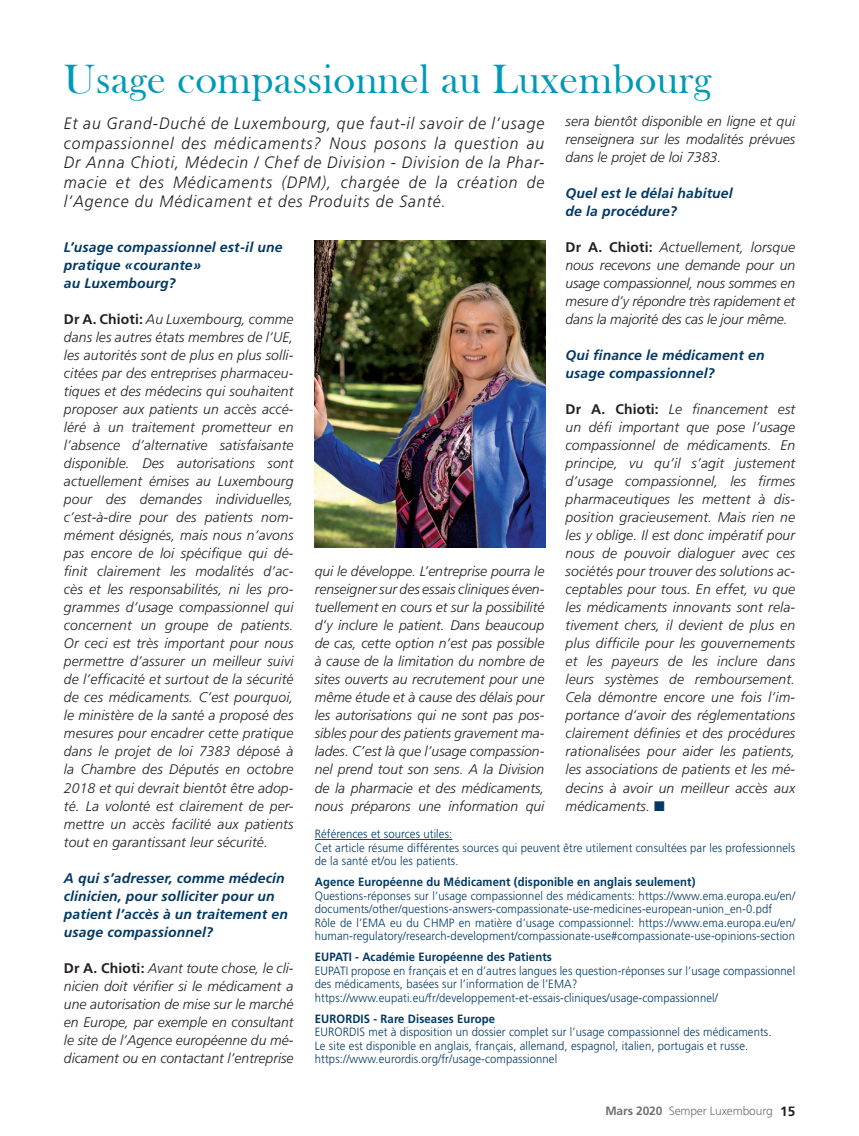
<style>
.page{position:relative;width:859px;height:1136px;background:#fff}
.page>*{position:absolute;margin:0;border:0;box-sizing:border-box;transform-origin:0 0}
.t1{font:42px "Bask Old Face";letter-spacing:.01em;color:#009ab6}
.t2{font:italic 300 16.5px/19.5px "Frutiger";letter-spacing:.06em;color:#231f20;text-align:justify;scale:.95 1}
.t3{font:italic 300 13.95px/18px "Frutiger";color:#231f20;text-align:justify}
.t4{font:italic 700 13.95px/18px "Frutiger";letter-spacing:.01em;color:#013864}
.t5{font:300 12px/13.5px "Frutiger";letter-spacing:.01em;color:#013864;scale:.94 1}
.t6{font:700 12px "Frutiger";letter-spacing:.01em;color:#013864;scale:.94 1}
.t7{font:300 12px "Frutiger";letter-spacing:-.01em;color:#727172}
.s1{font-weight:700;font-style:normal}
.s2{color:#013864}
.s3{font-weight:700}
.s4{font-weight:700;font-size:13.5px;color:#231f20}
</style>
<div class="page">
<img style="left:315px;top:240px;width:230px;height:307px">
<hr style="left:315px;top:839px;width:137px;height:1px;background:#013864">
<p class="t1" style="left:64px;top:56px;width:649px">Usage compassionnel au Luxembourg</p>
<p class="t3" style="left:566px;top:112px;width:231px">sera bientôt disponible en ligne et qui renseignera sur les modalités prévues dans le projet de loi 7383.</p>
<p class="t4" style="left:566px;top:184px;width:169px">Quel est le délai habituel</p>
<p class="t4" style="left:566px;top:202px;width:113px">de la procédure?</p>
<p class="t3" style="left:566px;top:238px;width:231px"><span class="s1">Dr A. Chioti:</span> Actuellement, lorsque nous recevons une demande pour un usage compassionnel, nous sommes en mesure d’y répondre très rapidement et dans la majorité des cas le jour même.</p>
<p class="t4" style="left:566px;top:346px;width:200px">Qui finance le médicament en usage compassionnel?</p>
<p class="t3" style="left:566px;top:400px;width:231px"><span class="s1">Dr A. Chioti:</span> Le financement est un défi important que pose l’usage compassionnel de médicaments. En principe, vu qu’il s’agit justement d’usage compassionnel, les firmes pharmaceutiques les mettent à dis&shy;position gracieusement. Mais rien ne les y oblige. Il est donc impératif pour nous de pouvoir dialoguer avec ces sociétés pour trouver des solutions ac&shy;ceptables pour tous. En effet, vu que les médicaments innovants sont rela&shy;tivement chers, il devient de plus en plus difficile pour les gouvernements et les payeurs de les inclure dans leurs systèmes de remboursement.<br>Cela démontre encore une fois l’im&shy;portance d’avoir des réglementations clairement définies et des procédures rationalisées pour aider les patients, les associations de patients et les mé&shy;decins à avoir un meilleur accès aux médicaments. <span class="s2">■</span></p>
<p class="t2" style="left:64px;top:114px;width:507px">Et au Grand-Duché de Luxembourg, que faut-il savoir de l’usage compassionnel des médicaments? Nous posons la question au Dr Anna Chioti, Médecin / Chef de Division - Division de la Phar&shy;macie et des Médicaments (DPM), chargée de la création de l’Agence du Médicament et des Produits de Santé.</p>
<p class="t4" style="left:64px;top:238px;width:220px">L’usage compassionnel est-il une pratique «courante»</p>
<p class="t4" style="left:64px;top:274px;width:113px">au Luxembourg?</p>
<p class="t3" style="left:64px;top:310px;width:231px"><span class="s1">Dr A. Chioti:</span> Au Luxembourg, comme dans les autres états membres de l’UE, les autorités sont de plus en plus solli&shy;citées par des entreprises pharmaceu&shy;tiques et des médecins qui souhaitent proposer aux patients un accès accé&shy;léré à un traitement prometteur en l’absence d’alternative satisfaisante disponible. Des autorisations sont actuellement émises au Luxembourg pour des demandes individuelles, c’est-à-dire pour des patients nom&shy;mément désignés, mais nous n’avons pas encore de loi spécifique qui dé&shy;finit clairement les modalités d’ac&shy;cès et les responsabilités, ni les pro&shy;grammes d’usage compassionnel qui concernent un groupe de patients.<br>Or ceci est très important pour nous permettre d’assurer un meilleur suivi de l’efficacité et surtout de la sécurité de ces médicaments. C’est pourquoi, le ministère de la santé a proposé des mesures pour encadrer cette pratique dans le projet de loi 7383 déposé à la Chambre des Députés en octobre 2018 et qui devrait bientôt être adop&shy;té. La volonté est clairement de per&shy;mettre un accès facilité aux patients tout en garantissant leur sécurité.</p>
<p class="t4" style="left:64px;top:868px;width:225px">A qui s’adresser, comme médecin clinicien, pour solliciter pour un patient l’accès à un traitement en usage compassionnel?</p>
<p class="t3" style="left:64px;top:958px;width:231px"><span class="s1">Dr A. Chioti:</span> Avant toute chose, le cli&shy;nicien doit vérifier si le médicament a une autorisation de mise sur le marché en Europe, par exemple en consultant le site de l’Agence européenne du mé&shy;dicament ou en contactant l’entreprise</p>
<p class="t3" style="left:315px;top:562px;width:231px">qui le développe. L’entreprise pourra le renseigner sur des essais cliniques éven&shy;tuellement en cours et sur la possibilité d’y inclure le patient. Dans beaucoup de cas, cette option n’est pas possible à cause de la limitation du nombre de sites ouverts au recrutement pour une même étude et à cause des délais pour les autorisations qui ne sont pas pos&shy;sibles pour des patients gravement ma&shy;lades. C’est là que l’usage compassion&shy;nel prend tout son sens. A la Division de la pharmacie et des médicaments, nous préparons une information qui</p>
<p class="t5" style="left:315px;top:827px;width:148px">Références et sources utiles:</p>
<p class="t5" style="left:315px;top:840px;width:512px">Cet article résume différentes sources qui peuvent être utilement consultées par les professionnels de la santé et/ou les patients.</p>
<p class="t6" style="left:315px;top:874px;width:406px">Agence Européenne du Médicament (disponible en anglais seulement)</p>
<p class="t5" style="left:315px;top:888px;width:512px">Questions-réponses sur l’usage compassionnel des médicaments: https://www.ema.europa.eu/en/ documents/other/questions-answers-compassionate-use-medicines-european-union_en-0.pdf</p>
<p class="t5" style="left:315px;top:915px;width:513px">Rôle de l’EMA eu du CHMP en matière d’usage compassionnel: https://www.ema.europa.eu/en/ human-regulatory/research-development/compassionate-use#compassionate-use-opinions-section</p>
<p class="t6" style="left:315px;top:949px;width:254px">EUPATI - Académie Européenne des Patients</p>
<p class="t5" style="left:315px;top:963px;width:513px">EUPATI propose en français et en d’autres langues les question-réponses sur l’usage compassionnel des médicaments, basées sur l’information de l’EMA?</p>
<p class="t5" style="left:315px;top:990px;width:430px">https://www.eupati.eu/fr/developpement-et-essais-cliniques/usage-compassionnel/</p>
<p class="t6" style="left:315px;top:1011px;width:193px">EURORDIS - Rare Diseases Europe</p>
<p class="t5" style="left:315px;top:1025px;width:487px">EURORDIS met à disposition un dossier complet sur l’usage compassionnel des médicaments.</p>
<p class="t5" style="left:315px;top:1038px;width:463px">Le site est disponible en anglais, français, allemand, espagnol, italien, portugais et russe.</p>
<p class="t5" style="left:315px;top:1052px;width:259px">https://www.eurordis.org/fr/usage-compassionnel</p>
<p class="t7" style="left:605px;top:1104px;width:191px"><span class="s3">Mars 2020</span> Semper Luxembourg <span class="s4">15</span></p>
</div>
